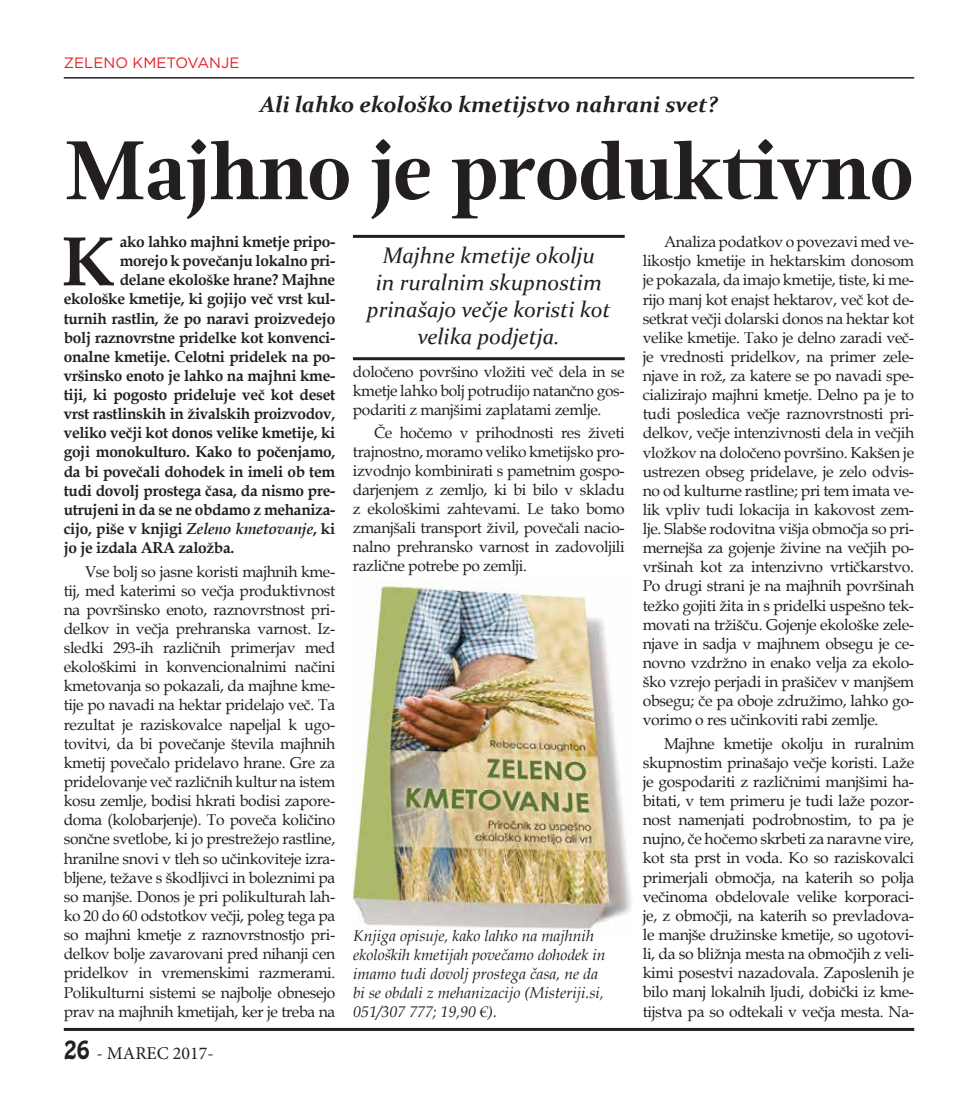
<style>
.page{position:relative;width:978px;height:1106px;background:#fff}
.page>*{position:absolute;margin:0;border:0;box-sizing:border-box;transform-origin:0 0}
.t1{font:700 82.5px "Magneta";letter-spacing:-.01em;color:#231f20}
.t2{font:700 70.2px "Book Antiqua";color:#231f20}
.t3{font:italic 22.5px/27px "Constantia";color:#231f20;text-align:center}
.t4{font:italic 700 22.5px "Constantia";color:#231f20}
.t5{font:18px "Minion Pro";color:#231f20}
.t6{font:15.75px/19px "Book Antiqua";letter-spacing:-.02em;color:#231f20;text-align:justify}
.t7{font:700 15.75px "Book Antiqua";letter-spacing:-.02em;color:#231f20}
.t8{font:italic 15.75px/18.9px "Book Antiqua";color:#231f20}
.t9{font:15px "Gotham";color:#e31f27}
.s1{font-style:italic}
.s2{font-family:"Hobo Std";font-size:22.5px}
</style>
<div class="page">
<hr style="left:64px;top:77px;width:850px;height:2px;background:#231f20">
<hr style="left:64px;top:1027px;width:850px;height:3px;background:#231f20">
<hr style="left:353px;top:235px;width:272px;height:3px;background:#231f20">
<hr style="left:353px;top:357px;width:272px;height:3px;background:#231f20">
<img style="left:352px;top:580px;width:279px;height:349px">
<p class="t9" style="left:64px;top:53px;width:177px">ZELENO KMETOVANJE</p>
<h3 class="t4" style="left:260px;top:88px;width:459px">Ali lahko ekološko kmetijstvo nahrani svet?</h3>
<h1 class="t1" style="left:64px;top:112px;width:851px">Majhno je produktivno</h1>
<h2 class="t2" style="left:61px;top:213px;width:55px">K</h2>
<p class="t7" style="left:120px;top:231px;width:217px">ako lahko majhni kmetje pripo-</p>
<p class="t6" style="left:643px;top:232px;width:273px;text-indent:21px">Analiza podatkov o povezavi med ve&shy;likostjo kmetije in hektarskim donosom je pokazala, da imajo kmetije, tiste, ki me&shy;rijo manj kot enajst hektarov, več kot de&shy;setkrat večji dolarski donos na hektar kot velike kmetije. Tako je delno zaradi več&shy;je vrednosti pridelkov, na primer zele&shy;njave in rož, za katere se po navadi spe&shy;cializirajo majhni kmetje. Delno pa je to tudi posledica večje raznovrstnosti pri&shy;delkov, večje intenzivnosti dela in večjih vložkov na določeno površino. Kakšen je ustrezen obseg pridelave, je zelo odvis&shy;no od kulturne rastline; pri tem imata ve&shy;lik vpliv tudi lokacija in kakovost zem&shy;lje. Slabše rodovitna višja območja so pri&shy;mernejša za gojenje živine na večjih po&shy;vršinah kot za intenzivno vrtičkarstvo.<br>Po drugi strani je na majhnih površinah težko gojiti žita in s pridelki uspešno tek&shy;movati na tržišču. Gojenje ekološke zele&shy;njave in sadja v majhnem obsegu je ce&shy;novno vzdržno in enako velja za ekolo&shy;ško vzrejo perjadi in prašičev v manjšem obsegu; če pa oboje združimo, lahko go&shy;vorimo o res učinkoviti rabi zemlje.</p>
<p class="t6" style="left:643px;top:733px;width:273px;text-indent:21px">Majhne kmetije okolju in ruralnim skupnostim prinašajo večje koristi. Laže je gospodariti z različnimi manjšimi ha&shy;bitati, v tem primeru je tudi laže pozor&shy;nost namenjati podrobnostim, to pa je nujno, če hočemo skrbeti za naravne vire, kot sta prst in voda. Ko so raziskovalci primerjali območja, na katerih so polja večinoma obdelovale velike korporaci&shy;je, z območji, na katerih so prevladova&shy;le manjše družinske kmetije, so ugotovi&shy;li, da so bližnja mesta na območjih z veli&shy;kimi posestvi nazadovala. Zaposlenih je bilo manj lokalnih ljudi, dobički iz kme&shy;tijstva pa so odtekali v večja mesta. Na-</p>
<h3 class="t3" style="left:367px;top:241px;width:245px">Majhne kmetije okolju<br>in ruralnim skupnostim prinašajo večje koristi kot velika podjetja.</h3>
<p class="t7" style="left:120px;top:250px;width:217px">morejo k povečanju lokalno pri-</p>
<p class="t7" style="left:120px;top:269px;width:217px">delane ekološke hrane? Majhne</p>
<p class="t7" style="left:64px;top:288px;width:273px">ekološke kmetije, ki gojijo več vrst kul-</p>
<p class="t7" style="left:64px;top:307px;width:273px">turnih rastlin, že po naravi proizvedejo</p>
<p class="t7" style="left:64px;top:326px;width:273px">bolj raznovrstne pridelke kot konvenci-</p>
<p class="t7" style="left:64px;top:346px;width:273px">onalne kmetije. Celotni pridelek na po-</p>
<p class="t7" style="left:64px;top:365px;width:273px">vršinsko enoto je lahko na majhni kme-</p>
<p class="t7" style="left:64px;top:384px;width:273px">tiji, ki pogosto prideluje več kot deset</p>
<p class="t7" style="left:64px;top:403px;width:273px">vrst rastlinskih in živalskih proizvodov,</p>
<p class="t7" style="left:64px;top:422px;width:273px">veliko večji kot donos velike kmetije, ki</p>
<p class="t7" style="left:64px;top:441px;width:273px">goji monokulturo. Kako to počenjamo,</p>
<p class="t7" style="left:64px;top:460px;width:273px">da bi povečali dohodek in imeli ob tem</p>
<p class="t7" style="left:64px;top:479px;width:273px">tudi dovolj prostega časa, da nismo pre-</p>
<p class="t7" style="left:64px;top:499px;width:273px">utrujeni in da se ne obdamo z mehaniza-</p>
<p class="t7" style="left:64px;top:518px;width:273px">cijo, piše v knjigi <span class="s1">Zeleno kmetovanje</span>, ki</p>
<p class="t7" style="left:64px;top:537px;width:172px">jo je izdala ARA založba.</p>
<p class="t6" style="left:64px;top:561px;width:273px;text-indent:21px">Vse bolj so jasne koristi majhnih kme&shy;tij, med katerimi so večja produktivnost na površinsko enoto, raznovrstnost pri&shy;delkov in večja prehranska varnost. Iz&shy;sledki 293-ih različnih primerjav med ekološkimi in konvencionalnimi načini kmetovanja so pokazali, da majhne kme&shy;tije po navadi na hektar pridelajo več. Ta rezultat je raziskovalce napeljal k ugo&shy;tovitvi, da bi povečanje števila majhnih kmetij povečalo pridelavo hrane. Gre za pridelovanje več različnih kultur na istem kosu zemlje, bodisi hkrati bodisi zapore&shy;doma (kolobarjenje). To poveča količino sončne svetlobe, ki jo prestrežejo rastline, hranilne snovi v tleh so učinkoviteje izra&shy;bljene, težave s škodljivci in boleznimi pa so manjše. Donos je pri polikulturah lah&shy;ko 20 do 60 odstotkov večji, poleg tega pa so majhni kmetje z raznovrstnostjo pri&shy;delkov bolje zavarovani pred nihanji cen pridelkov in vremenskimi razmerami.<br>Polikulturni sistemi se najbolje obnesejo prav na majhnih kmetijah, ker je treba na</p>
<p class="t5" style="left:64px;top:1040px;width:152px"><span class="s2">26</span> - MAREC 2017-</p>
<p class="t6" style="left:353px;top:362px;width:273px">določeno površino vložiti več dela in se kmetje lahko bolj potrudijo natančno gos&shy;podariti z manjšimi zaplatami zemlje.</p>
<p class="t6" style="left:353px;top:423px;width:273px;text-indent:21px">Če hočemo v prihodnosti res živeti trajnostno, moramo veliko kmetijsko pro&shy;izvodnjo kombinirati s pametnim gospo&shy;darjenjem z zemljo, ki bi bilo v skladu z ekološkimi zahtevami. Le tako bomo zmanjšali transport živil, povečali nacio&shy;nalno prehransko varnost in zadovoljili različne potrebe po zemlji.</p>
<p class="t8" style="left:353px;top:926px;width:254px">Knjiga opisuje, kako lahko na majhnih ekoloških kmetijah povečamo dohodek in imamo tudi dovolj prostega časa, ne da bi se obdali z mehanizacijo (Misteriji.si, 051/307 777; 19,90 €).</p>
</div>
